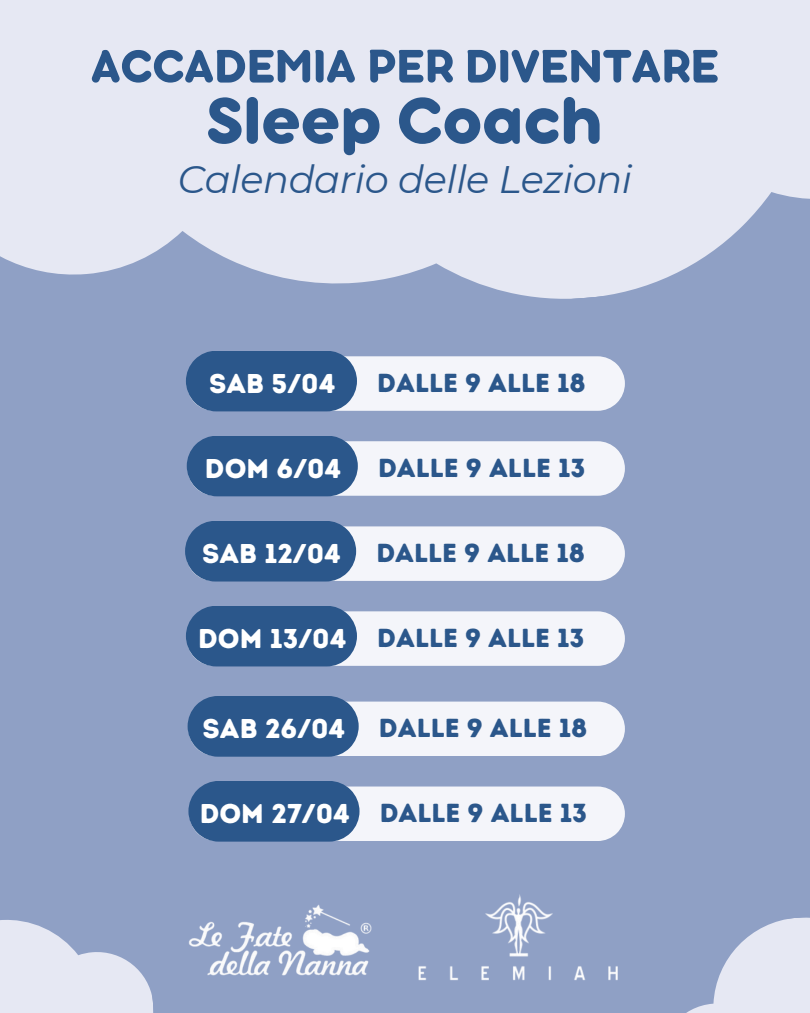
<style>
.page{position:relative;width:810px;height:1013px;background:#fff}
.page>*{position:absolute;margin:0;border:0;box-sizing:border-box;transform-origin:0 0}
.t1{font:700 71.6px "Bubbleboddy Neue";letter-spacing:-.01em;color:#2b578b}
.t2{font:700 50.2px "Bubbleboddy Neue";letter-spacing:-.01em;color:#2b578b}
.t3{font:italic 38.3px "Montserrat";letter-spacing:-.01em;color:#2b578b}
.t4{font:27.2px "Intro Rust Base";color:#fff}
.t5{font:26.1px "Intro Rust Base";color:#2b578b}
</style>
<div class="page">
<div style="left:0;top:0;width:810px;height:1012px;background:#8fa0c5"></div>
<svg style="left:0;top:0;width:810px;height:299px;fill:#e6e8f3"></svg>
<svg style="left:186px;top:351px;width:439px;height:60px"></svg>
<svg style="left:187px;top:436px;width:438px;height:60px"></svg>
<svg style="left:185px;top:521px;width:440px;height:60px"></svg>
<svg style="left:529px;top:611px;width:96px;height:55px"></svg>
<svg style="left:529px;top:701px;width:96px;height:52px"></svg>
<img style="left:185px;top:553px;width:344px;height:423px">
<img style="left:372px;top:753px;width:253px;height:228px">
<svg style="left:0;top:920px;width:154px;height:92px"></svg>
<svg style="left:688px;top:917px;width:122px;height:95px"></svg>
<p class="t2" style="left:91px;top:50px;width:630px">ACCADEMIA PER DIVENTARE</p>
<p class="t1" style="left:207px;top:98px;width:398px">Sleep Coach</p>
<h2 class="t3" style="left:178px;top:156px;width:456px">Calendario delle Lezioni</h2>
<h1 class="t4" style="left:209px;top:367px;width:128px">SAB 5/04</h1>
<h3 class="t5" style="left:377px;top:367px;width:210px">DALLE 9 ALLE 18</h3>
<p class="t4" style="left:205px;top:452px;width:138px">DOM 6/04</p>
<p class="t5" style="left:378px;top:452px;width:209px">DALLE 9 ALLE 13</p>
<p class="t4" style="left:202px;top:537px;width:140px">SAB 12/04</p>
<h4 class="t5" style="left:376px;top:537px;width:210px">DALLE 9 ALLE 18</h4>
<p class="t4" style="left:198px;top:622px;width:150px">DOM 13/04</p>
<p class="t5" style="left:377px;top:622px;width:209px">DALLE 9 ALLE 13</p>
<p class="t4" style="left:203px;top:712px;width:144px">SAB 26/04</p>
<h4 class="t5" style="left:379px;top:712px;width:210px">DALLE 9 ALLE 18</h4>
<p class="t4" style="left:200px;top:797px;width:152px">DOM 27/04</p>
<p class="t5" style="left:380px;top:797px;width:209px">DALLE 9 ALLE 13</p>
</div>
